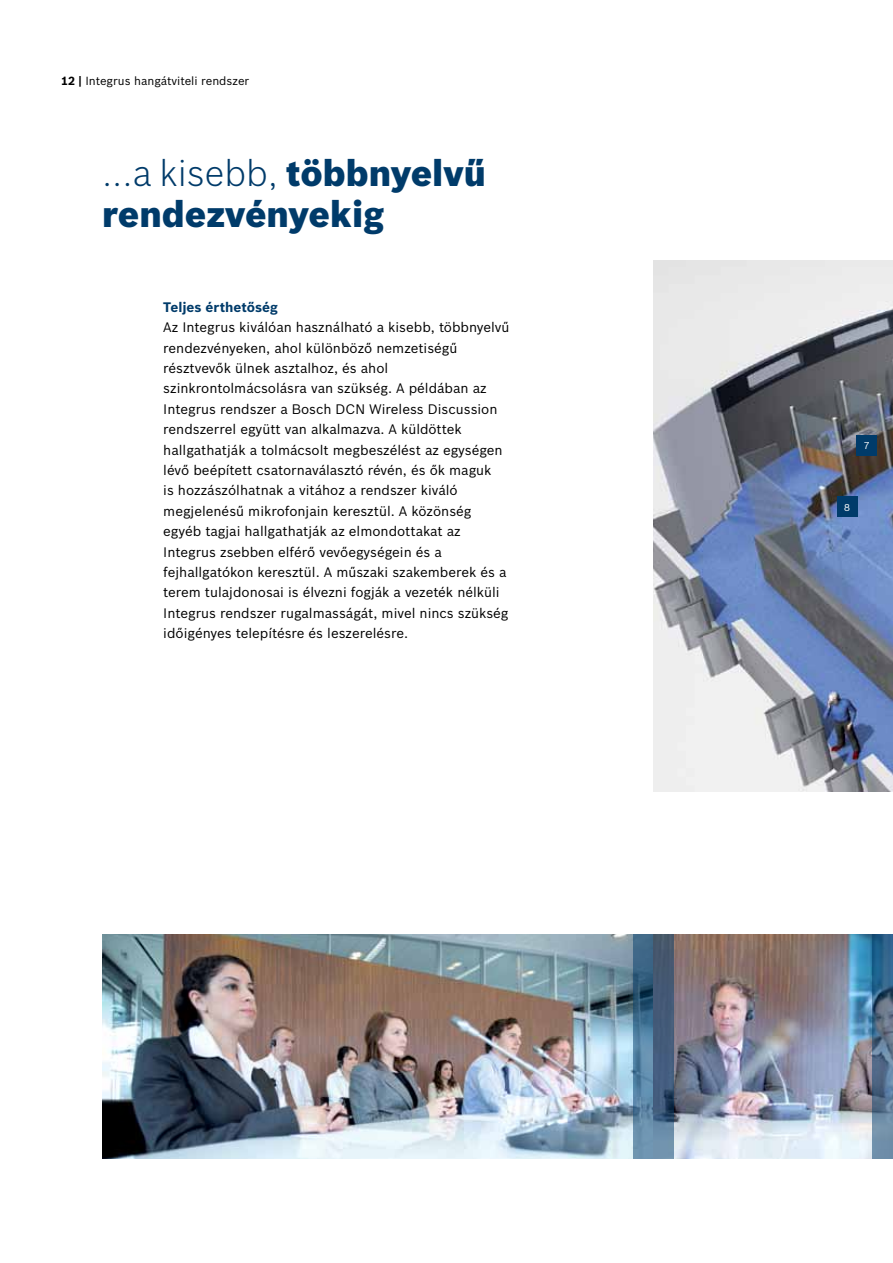
<style>
.page{position:relative;width:893px;height:1263px;background:#fff}
.page>*{position:absolute;margin:0;border:0;box-sizing:border-box;transform-origin:0 0}
.t1{font:900 36px/40.8px "Bosch Sans";color:#003b6a}
.t2{font:13.5px/20.4px "Bosch Sans";color:#000}
.t3{font:700 13.5px "Bosch Sans";color:#003b6a}
.t4{font:11.55px "Bosch Sans";color:#000}
.t5{font:9.75px "Bosch Sans";color:#fff}
.s1{font-weight:700}
.s2{font-weight:300}
</style>
<div class="page">
<img style="left:653px;top:261px;width:240px;height:530px">
<img style="left:102px;top:934px;width:771px;height:225px">
<svg style="left:633px;top:934px;width:41px;height:225px"></svg>
<svg style="left:873px;top:934px;width:20px;height:225px"></svg>
<div style="left:856px;top:435px;width:21px;height:21px;background:#003b6a"></div>
<div style="left:837px;top:497px;width:20px;height:20px;background:#003b6a"></div>
<p class="t4" style="left:61px;top:73px;width:190px"><span class="s1">12 |</span> Integrus hangátviteli rendszer</p>
<h1 class="t1" style="left:102px;top:150px;width:385px"><span class="s2">...a kisebb,</span> többnyelvű rendezvényekig</h1>
<p class="t3" style="left:163px;top:297px;width:116px">Teljes érthetőség</p>
<p class="t2" style="left:163px;top:316px;width:348px">Az Integrus kiválóan használható a kisebb, többnyelvű rendezvényeken, ahol különböző nemzetiségű résztvevők ülnek asztalhoz, és ahol szinkrontolmácsolásra van szükség. A példában az Integrus rendszer a Bosch DCN Wireless Discussion rendszerrel együtt van alkalmazva. A küldöttek hallgathatják a tolmácsolt megbeszélést az egységen lévő beépített csatornaválasztó révén, és ők maguk<br>is hozzászólhatnak a vitához a rendszer kiváló megjelenésű mikrofonjain keresztül. A közönség egyéb tagjai hallgathatják az elmondottakat az Integrus zsebben elférő vevőegységein és a fejhallgatókon keresztül. A műszaki szakemberek és a terem tulajdonosai is élvezni fogják a vezeték nélküli Integrus rendszer rugalmasságát, mivel nincs szükség időigényes telepítésre és leszerelésre.</p>
<p class="t5" style="left:864px;top:439px;width:7px">7</p>
<p class="t5" style="left:844px;top:500px;width:7px">8</p>
</div>
